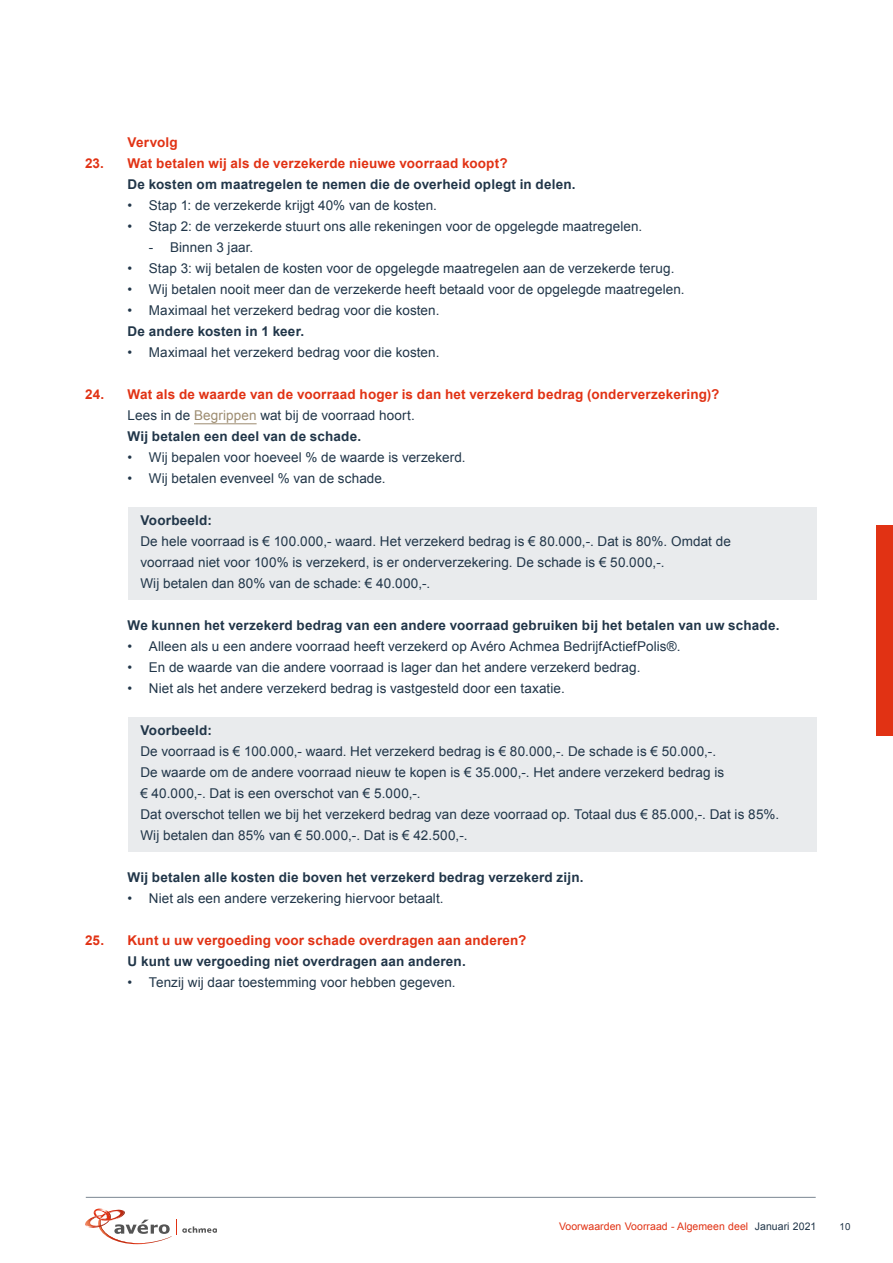
<style>
.page{position:relative;width:893px;height:1263px;background:#fff}
.page>*{position:absolute;margin:0;border:0;box-sizing:border-box;transform-origin:0 0}
.t1{font:13.5px/21px "Arial";letter-spacing:.005em;color:#213649}
.t2{font:700 13.5px "Arial";letter-spacing:.015em;color:#213649}
.t3{font:700 13.5px/21px "Arial";letter-spacing:.015em;color:#e13214}
.t4{font:10.5px "Arial";letter-spacing:.005em;color:#e13214}
.t5{font:9.75px "Arial";color:#213649}
.s1{font-weight:400;color:#213649}
.s2{font-weight:400;color:#9d8c70}
.s3{color:#213649}
</style>
<div class="page">
<div style="left:876px;top:525px;width:17px;height:210px;background:#e13214"></div>
<hr style="left:86px;top:1197px;width:730px;height:1px;background:#7a8692">
<svg style="left:85px;top:1208px;width:132px;height:36px"></svg>
<hr style="left:194px;top:423px;width:63px;height:1px;background:#9d8c70">
<div style="left:128px;top:507px;width:688px;height:29px;background:#e9ebed"></div>
<div style="left:128px;top:528px;width:688px;height:29px;background:#e9ebed"></div>
<div style="left:128px;top:549px;width:688px;height:29px;background:#e9ebed"></div>
<div style="left:128px;top:570px;width:688px;height:29px;background:#e9ebed"></div>
<div style="left:128px;top:717px;width:688px;height:29px;background:#e9ebed"></div>
<div style="left:128px;top:738px;width:688px;height:29px;background:#e9ebed"></div>
<div style="left:128px;top:759px;width:688px;height:29px;background:#e9ebed"></div>
<div style="left:128px;top:780px;width:688px;height:29px;background:#e9ebed"></div>
<div style="left:128px;top:801px;width:688px;height:29px;background:#e9ebed"></div>
<div style="left:128px;top:822px;width:688px;height:29px;background:#e9ebed"></div>
<p class="t3" style="left:128px;top:132px;width:52px">Vervolg</p>
<p class="t3" style="left:85px;top:153px;width:424px">23. Wat betalen wij als de verzekerde nieuwe voorraad koopt?</p>
<p class="t2" style="left:128px;top:175px;width:450px">De kosten om maatregelen te nemen die de overheid oplegt in delen.</p>
<p class="t1" style="left:128px;top:195px;width:311px">• Stap 1: de verzekerde krijgt 40% van de kosten.</p>
<p class="t1" style="left:128px;top:216px;width:516px">• Stap 2: de verzekerde stuurt ons alle rekeningen voor de opgelegde maatregelen.</p>
<p class="t1" style="left:149px;top:237px;width:106px">- Binnen 3 jaar.</p>
<p class="t1" style="left:128px;top:258px;width:548px">• Stap 3: wij betalen de kosten voor de opgelegde maatregelen aan de verzekerde terug.</p>
<p class="t1" style="left:128px;top:279px;width:559px">• Wij betalen nooit meer dan de verzekerde heeft betaald voor de opgelegde maatregelen.</p>
<p class="t1" style="left:128px;top:300px;width:313px">• Maximaal het verzekerd bedrag voor die kosten.</p>
<p class="t2" style="left:128px;top:322px;width:178px">De andere kosten in 1 keer.</p>
<p class="t1" style="left:128px;top:342px;width:313px">• Maximaal het verzekerd bedrag voor die kosten.</p>
<p class="t3" style="left:128px;top:384px;width:593px;text-indent:-43px">24. Wat als de waarde van de voorraad hoger is dan het verzekerd bedrag (onderverzekering)?<br><span class="s1">Lees in de</span> <span class="s2">Begrippen</span> <span class="s1">wat bij de voorraad hoort.<br></span><span class="s3">Wij betalen een deel van de schade.</span></p>
<p class="t1" style="left:128px;top:447px;width:339px">• Wij bepalen voor hoeveel % de waarde is verzekerd.</p>
<p class="t1" style="left:128px;top:468px;width:260px">• Wij betalen evenveel % van de schade.</p>
<p class="t2" style="left:140px;top:511px;width:73px">Voorbeeld:</p>
<p class="t1" style="left:140px;top:531px;width:592px">De hele voorraad is € 100.000,- waard. Het verzekerd bedrag is € 80.000,-. Dat is 80%. Omdat de voorraad niet voor 100% is verzekerd, is er onderverzekering. De schade is € 50.000,-.<br>Wij betalen dan 80% van de schade: € 40.000,-.</p>
<p class="t2" style="left:128px;top:616px;width:653px">We kunnen het verzekerd bedrag van een andere voorraad gebruiken bij het betalen van uw schade.</p>
<p class="t1" style="left:128px;top:636px;width:554px">• Alleen als u een andere voorraad heeft verzekerd op Avéro Achmea BedrijfActiefPolis®.</p>
<p class="t1" style="left:128px;top:657px;width:514px">• En de waarde van die andere voorraad is lager dan het andere verzekerd bedrag.</p>
<p class="t1" style="left:128px;top:678px;width:439px">• Niet als het andere verzekerd bedrag is vastgesteld door een taxatie.</p>
<p class="t2" style="left:140px;top:721px;width:73px">Voorbeeld:</p>
<p class="t1" style="left:140px;top:741px;width:640px">De voorraad is € 100.000,- waard. Het verzekerd bedrag is € 80.000,-. De schade is € 50.000,-.<br>De waarde om de andere voorraad nieuw te kopen is € 35.000,-. Het andere verzekerd bedrag is<br>€ 40.000,-. Dat is een overschot van € 5.000,-.<br>Dat overschot tellen we bij het verzekerd bedrag van deze voorraad op. Totaal dus € 85.000,-. Dat is 85%.<br>Wij betalen dan 85% van € 50.000,-. Dat is € 42.500,-.</p>
<p class="t2" style="left:128px;top:868px;width:457px">Wij betalen alle kosten die boven het verzekerd bedrag verzekerd zijn.</p>
<p class="t1" style="left:128px;top:888px;width:318px">• Niet als een andere verzekering hiervoor betaalt.</p>
<p class="t3" style="left:85px;top:930px;width:443px">25. Kunt u uw vergoeding voor schade overdragen aan anderen?</p>
<p class="t2" style="left:128px;top:952px;width:340px">U kunt uw vergoeding niet overdragen aan anderen.</p>
<p class="t1" style="left:128px;top:972px;width:330px">• Tenzij wij daar toestemming voor hebben gegeven.</p>
<p class="t4" style="left:559px;top:1220px;width:259px">Voorwaarden Voorraad - Algemeen deel <span class="s3">Januari 2021</span></p>
<p class="t5" style="left:839px;top:1220px;width:12px">10</p>
</div>
